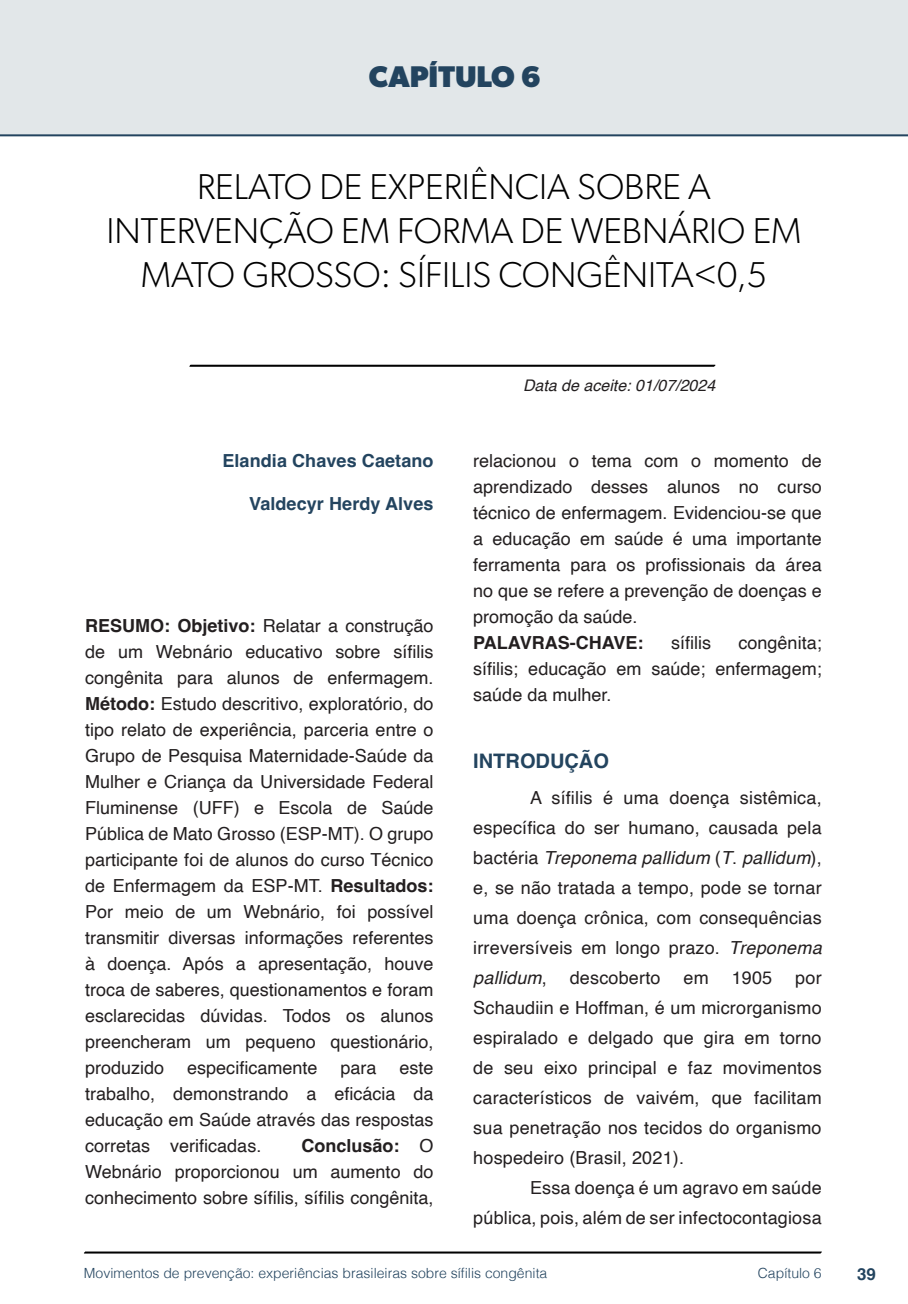
<style>
.page{position:relative;width:908px;height:1304px;background:#fff}
.page>*{position:absolute;margin:0;border:0;box-sizing:border-box;transform-origin:0 0}
.t1{font:300 36px/44px "Gibson";color:#000;text-align:center}
.t2{font:700 30px "Gibson";color:#23445f}
.t3{font:700 20px "Helvetica";color:#23445f}
.t4{font:18px/26px "Helvetica";color:#231f20;text-align:justify}
.t5{font:700 18px "Helvetica";letter-spacing:.005em;color:#23445f}
.t6{font:700 18px "Helvetica";color:#231f20}
.t7{font:700 16.8px "Helvetica";color:#23445f}
.t8{font:italic 16px "Helvetica";color:#231f20}
.t9{font:300 14px "Helvetica";color:#23445f}
.s1{font-weight:700}
.s2{font-style:italic}
</style>
<div class="page">
<svg style="left:84px;top:1251px;width:737px;height:3px;background:#515151"></svg>
<svg style="left:189px;top:364px;width:526px;height:3px;background:#4f4f4f"></svg>
<div style="left:0;top:0;width:907px;height:136px;background:#e2e7e9"></div>
<div style="left:44px;top:72px;width:68px;height:61px;background:#e2e7e9"></div>
<h2 class="t2" style="left:369px;top:58px;width:173px">CAPÍTULO 6</h2>
<h1 class="t1" style="left:106px;top:164px;width:696px">RELATO DE EXPERIÊNCIA SOBRE A<br>INTERVENÇÃO EM FORMA DE WEBNÁRIO EM<br>MATO GROSSO: SÍFILIS CONGÊNITA&lt;0,5</h1>
<p class="t5" style="left:222px;top:450px;width:212px">Elandia Chaves Caetano</p>
<p class="t5" style="left:249px;top:492px;width:186px">Valdecyr Herdy Alves</p>
<p class="t4" style="left:85px;top:614px;width:350px"><span class="s1">RESUMO: Objetivo:</span> Relatar a construção de um Webnário educativo sobre sífilis congênita para alunos de enfermagem.<br><span class="s1">Método:</span> Estudo descritivo, exploratório, do tipo relato de experiência, parceria entre o Grupo de Pesquisa Maternidade-Saúde da Mulher e Criança da Universidade Federal Fluminense (UFF) e Escola de Saúde Pública de Mato Grosso (ESP-MT). O grupo participante foi de alunos do curso Técnico de Enfermagem da ESP-MT. <span class="s1">Resultados:<br></span>Por meio de um Webnário, foi possível transmitir diversas informações referentes à doença. Após a apresentação, houve troca de saberes, questionamentos e foram esclarecidas dúvidas. Todos os alunos preencheram um pequeno questionário, produzido</p>
<p class="t4" style="left:187px;top:1056px;width:132px">especificamente</p>
<p class="t4" style="left:340px;top:1056px;width:38px">para</p>
<p class="t4" style="left:85px;top:1056px;width:350px;text-indent:314px">este trabalho, demonstrando a eficácia da educação em Saúde através das respostas corretas verificadas.</p>
<p class="t4" style="left:85px;top:1133px;width:350px;text-indent:216px"><span class="s1">Conclusão:</span> O Webnário proporcionou um aumento do conhecimento sobre sífilis, sífilis congênita,</p>
<p class="t8" style="left:523px;top:373px;width:194px">Data de aceite: 01/07/2024</p>
<p class="t4" style="left:473px;top:448px;width:350px">relacionou o tema com o momento de aprendizado desses alunos no curso técnico de enfermagem. Evidenciou-se que a educação em saúde é uma importante ferramenta para os profissionais da área no que se refere a prevenção de doenças e promoção da saúde.</p>
<p class="t6" style="left:473px;top:631px;width:172px">PALAVRAS-CHAVE:</p>
<p class="t4" style="left:670px;top:630px;width:41px">sífilis</p>
<p class="t4" style="left:473px;top:630px;width:350px;text-indent:265px">congênita; sífilis; educação em saúde; enfermagem; saúde da mulher.</p>
<p class="t3" style="left:473px;top:749px;width:137px">INTRODUÇÃO</p>
<p class="t4" style="left:473px;top:783px;width:350px;line-height:30px;text-indent:57px">A sífilis é uma doença sistêmica, específica do ser humano, causada pela bactéria <span class="s2">Treponema pallidum</span> (<span class="s2">T</span>. <span class="s2">pallidum</span>), e, se não tratada a tempo, pode se tornar uma doença crônica, com consequências irreversíveis em longo prazo. <span class="s2">Treponema pallidum</span>,</p>
<p class="t4" style="left:569px;top:965px;width:92px">descoberto</p>
<p class="t4" style="left:683px;top:965px;width:27px">em</p>
<p class="t4" style="left:731px;top:965px;width:42px">1905</p>
<p class="t4" style="left:473px;top:963px;width:350px;line-height:30px;text-indent:322px">por Schaudiin e Hoffman, é um microrganismo espiralado e delgado que gira em torno de seu eixo principal e faz movimentos característicos de vaivém, que facilitam sua penetração nos tecidos do organismo hospedeiro (Brasil, 2021).</p>
<p class="t4" style="left:473px;top:1173px;width:350px;line-height:30px;text-align:right">Essa doença é um agravo em saúde pública, pois, além de ser infectocontagiosa</p>
<p class="t9" style="left:84px;top:1261px;width:464px">Movimentos de prevenção: experiências brasileiras sobre sífilis congênita</p>
<p class="t9" style="left:757px;top:1261px;width:65px">Capítulo 6</p>
<p class="t7" style="left:856px;top:1264px;width:20px">39</p>
</div>
